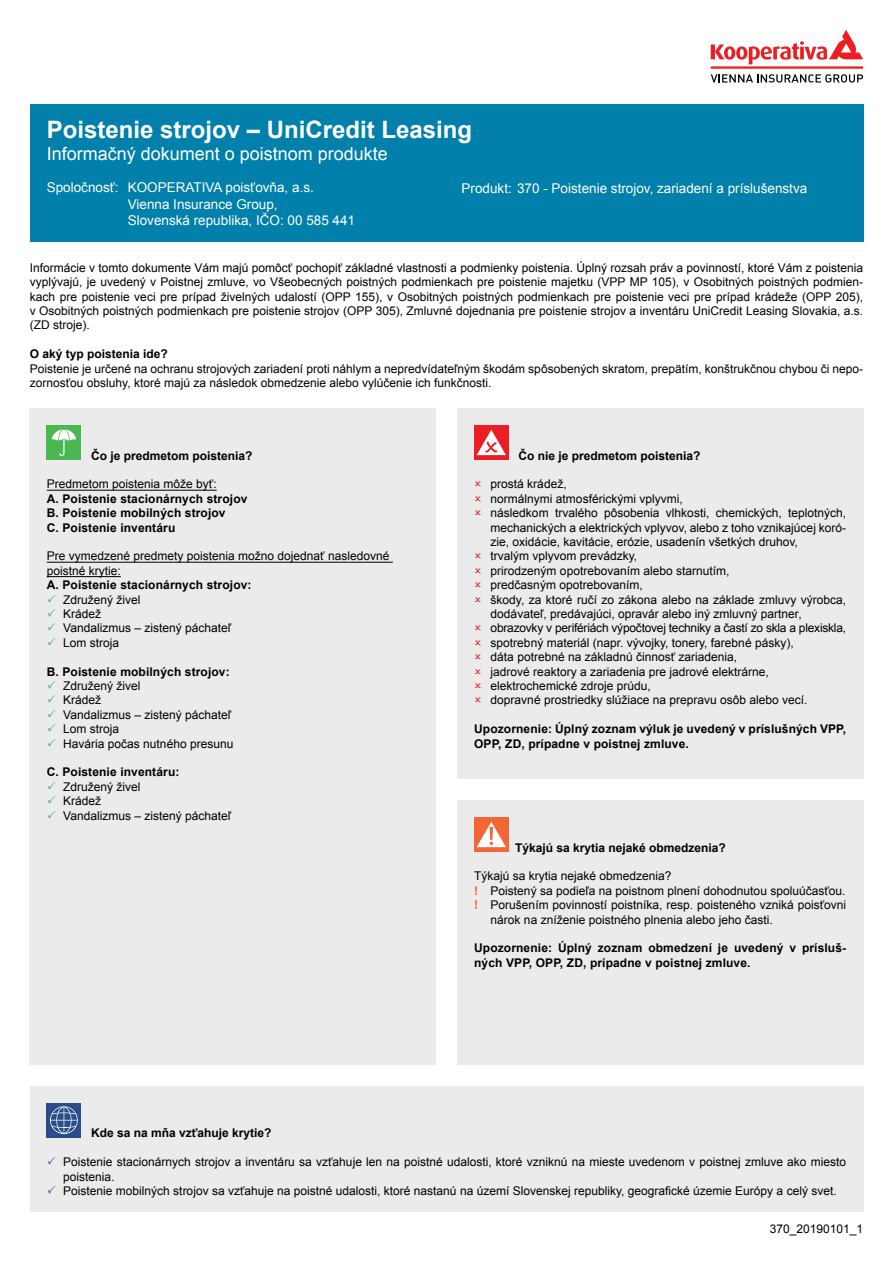
<style>
.page{position:relative;width:893px;height:1263px;background:#fff}
.page>*{position:absolute;margin:0;border:0;box-sizing:border-box;transform-origin:0 0}
.t1{font:700 24px "Arial";color:#fff}
.t2{font:18px "Arial";color:#fff}
.t3{font:13.5px/16.2px "Arial";color:#fff}
.t4{font:12px/14.4px "Arial";color:#000}
.t5{font:700 12px/14.4px "Arial";letter-spacing:.01em;color:#000}
.s1{font-weight:700;color:#f26522}
</style>
<div class="page">
<div style="left:30px;top:104px;width:833px;height:138px;background:#0080ab"></div>
<svg style="left:711px;top:30px;width:152px;height:34px"></svg>
<hr style="left:711px;top:66px;width:152px;height:3px;background:#ed1d24">
<svg style="left:711px;top:74px;width:152px;height:9px"></svg>
<div style="left:30px;top:408px;width:406px;height:657px;background:#ebebec"></div>
<hr style="left:47px;top:490px;width:170px;height:1px;background:#000">
<hr style="left:47px;top:562px;width:346px;height:1px;background:#000">
<hr style="left:47px;top:576px;width:74px;height:1px;background:#000">
<div style="left:47px;top:425px;width:34px;height:35px;background:#4ab753"></div>
<svg style="left:52px;top:429px;width:24px;height:27px"></svg>
<div style="left:457px;top:408px;width:406px;height:371px;background:#ebebec"></div>
<div style="left:474px;top:425px;width:34px;height:35px;background:#ed1d24"></div>
<svg style="left:477px;top:430px;width:29px;height:25px"></svg>
<div style="left:457px;top:800px;width:406px;height:265px;background:#ebebec"></div>
<div style="left:474px;top:817px;width:34px;height:35px;background:#f26735"></div>
<svg style="left:477px;top:822px;width:29px;height:25px"></svg>
<div style="left:30px;top:1086px;width:833px;height:126px;background:#ebebec"></div>
<div style="left:47px;top:1103px;width:34px;height:34px;background:#2c4d8c"></div>
<svg style="left:50px;top:1106px;width:28px;height:28px"></svg>
<h1 class="t1" style="left:47px;top:114px;width:427px">Poistenie strojov – UniCredit Leasing</h1>
<h2 class="t2" style="left:47px;top:142px;width:343px">Informačný dokument o poistnom produkte</h2>
<p class="t3" style="left:128px;top:180px;width:229px;text-indent:-81px">Spoločnosť: KOOPERATIVA poisťovňa, a.s.<br>Vienna Insurance Group,<br>Slovenská republika, IČO: 00 585 441</p>
<p class="t3" style="left:462px;top:180px;width:347px">Produkt: 370 - Poistenie strojov, zariadení a príslušenstva</p>
<p class="t4" style="left:30px;top:260px;width:835px;text-align:justify">Informácie v tomto dokumente Vám majú pomôcť pochopiť základné vlastnosti a podmienky poistenia. Úplný rozsah práv a povinností, ktoré Vám z poistenia vyplývajú, je uvedený v Poistnej zmluve, vo Všeobecných poistných podmienkach pre poistenie majetku (VPP MP 105), v Osobitných poistných podmien&shy;kach pre poistenie veci pre prípad živelných udalostí (OPP 155), v Osobitných poistných podmienkach pre poistenie veci pre prípad krádeže (OPP 205), v Osobitných poistných podmienkach pre poistenie strojov (OPP 305), Zmluvné dojednania pre poistenie strojov a inventáru UniCredit Leasing Slovakia, a.s. (ZD stroje).</p>
<p class="t5" style="left:30px;top:347px;width:140px">O aký typ poistenia ide?</p>
<p class="t4" style="left:30px;top:361px;width:835px">Poistenie je určené na ochranu strojových zariadení proti náhlym a nepredvídateľným škodám spôsobených skratom, prepätím, konštrukčnou chybou či nepo&shy;zornosťou obsluhy, ktoré majú za následok obmedzenie alebo vylúčenie ich funkčnosti.</p>
<p class="t5" style="left:91px;top:448px;width:163px">Čo je predmetom poistenia?</p>
<p class="t4" style="left:47px;top:477px;width:171px">Predmetom poistenia môže byť:</p>
<p class="t5" style="left:47px;top:492px;width:202px">A. Poistenie stacionárnych strojov<br>B. Poistenie mobilných strojov<br>C. Poistenie inventáru</p>
<p class="t4" style="left:47px;top:549px;width:344px">Pre vymedzené predmety poistenia možno dojednať nasledovné poistné krytie:</p>
<p class="t5" style="left:47px;top:578px;width:206px">A. Poistenie stacionárnych strojov:</p>
<p class="t4" style="left:63px;top:592px;width:170px">Združený živel<br>Krádež<br>Vandalizmus – zistený páchateľ<br>Lom stroja</p>
<p class="t5" style="left:47px;top:664px;width:184px">B. Poistenie mobilných strojov:</p>
<p class="t4" style="left:63px;top:679px;width:172px">Združený živel<br>Krádež<br>Vandalizmus – zistený páchateľ<br>Lom stroja<br>Havária počas nutného presunu</p>
<p class="t5" style="left:47px;top:765px;width:134px">C. Poistenie inventáru:</p>
<p class="t4" style="left:63px;top:779px;width:170px">Združený živel<br>Krádež<br>Vandalizmus – zistený páchateľ</p>
<p class="t5" style="left:518px;top:448px;width:184px">Čo nie je predmetom poistenia?</p>
<p class="t4" style="left:491px;top:477px;width:357px">prostá krádež,<br>normálnymi atmosférickými vplyvmi,<br>následkom trvalého pôsobenia vlhkosti, chemických, teplotných, mechanických a elektrických vplyvov, alebo z toho vznikajúcej koró&shy;zie, oxidácie, kavitácie, erózie, usadenín všetkých druhov,<br>trvalým vplyvom prevádzky,<br>prirodzeným opotrebovaním alebo starnutím,<br>predčasným opotrebovaním,<br>škody, za ktoré ručí zo zákona alebo na základe zmluvy výrobca, dodávateľ, predávajúci, opravár alebo iný zmluvný partner, obrazovky v perifériách výpočtovej techniky a častí zo skla a plexiskla, spotrebný materiál (napr. vývojky, tonery, farebné pásky),<br>dáta potrebné na základnú činnosť zariadenia,<br>jadrové reaktory a zariadenia pre jadrové elektrárne, elektrochemické zdroje prúdu,<br>dopravné prostriedky slúžiace na prepravu osôb alebo vecí.</p>
<p class="t5" style="left:474px;top:722px;width:374px">Upozornenie: Úplný zoznam výluk je uvedený v príslušných VPP,<br>OPP, ZD, prípadne v poistnej zmluve.</p>
<p class="t5" style="left:515px;top:841px;width:212px">Týkajú sa krytia nejaké obmedzenia?</p>
<p class="t4" style="left:474px;top:869px;width:199px">Týkajú sa krytia nejaké obmedzenia?</p>
<p class="t4" style="left:474px;top:883px;width:373px"><span class="s1">!</span> Poistený sa podieľa na poistnom plnení dohodnutou spoluúčasťou.</p>
<p class="t4" style="left:474px;top:898px;width:374px"><span class="s1">!</span> Porušením povinností poistníka, resp. poisteného vzniká poisťovni</p>
<p class="t4" style="left:491px;top:912px;width:284px">nárok na zníženie poistného plnenia alebo jeho časti.</p>
<p class="t5" style="left:474px;top:941px;width:374px">Upozornenie: Úplný zoznam obmedzení je uvedený v prísluš&shy;ných VPP, OPP, ZD, prípadne v poistnej zmluve.</p>
<p class="t5" style="left:91px;top:1126px;width:182px">Kde sa na mňa vzťahuje krytie?</p>
<p class="t4" style="left:63px;top:1155px;width:784px">Poistenie stacionárnych strojov a inventáru sa vzťahuje len na poistné udalosti, ktoré vzniknú na mieste uvedenom v poistnej zmluve ako miesto poistenia.<br>Poistenie mobilných strojov sa vzťahuje na poistné udalosti, ktoré nastanú na území Slovenskej republiky, geografické územie Európy a celý svet.</p>
<p class="t4" style="left:770px;top:1222px;width:95px">370_20190101_1</p>
</div>
